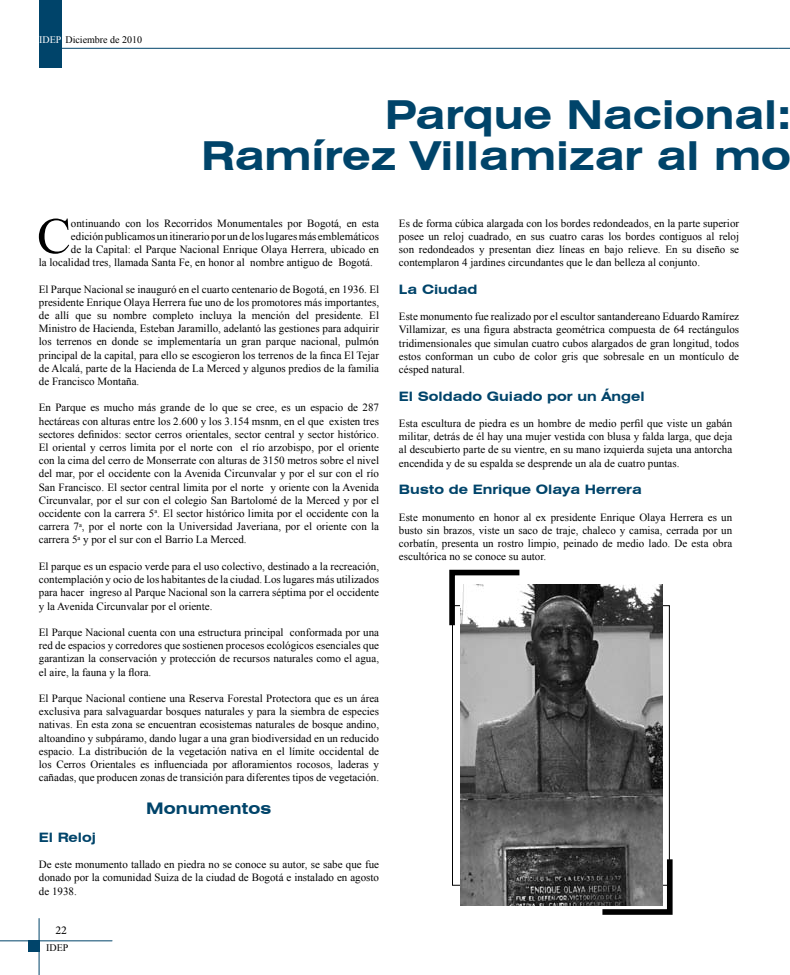
<style>
.page{position:relative;width:790px;height:975px;background:#fff}
.page>*{position:absolute;margin:0;border:0;box-sizing:border-box;transform-origin:0 0}
.t1{font:50.9px "Times New Roman";color:#000}
.t2{font:700 expanded 40px/41px "Swiss 721 BT";color:#00446a;text-align:right}
.t3{font:700 expanded 16px "Swiss 721 BT";color:#00446a}
.t4{font:700 expanded 13px "Swiss 721 BT";color:#00446a}
.t5{font:12px "Minion Pro";color:#000}
.t6{font:11px/13.2px "Times New Roman";color:#000;text-align:justify}
.t7{font:10px "Times New Roman";color:#000}
.s1{color:#fff}
</style>
<div class="page">
<div style="left:28px;top:940px;width:11px;height:12px;background:#00446a"></div>
<hr style="left:0;top:940px;width:112px;height:1px;background:#00446a">
<hr style="left:39px;top:918px;width:1px;height:57px;background:#00446a">
<div style="left:39px;top:0;width:23px;height:68px;background:#00446a"></div>
<hr style="left:56px;top:48px;width:723px;height:1px;background:#00446a">
<img style="left:460px;top:584px;width:203px;height:322px">
<svg style="left:449px;top:569px;width:76px;height:62px"></svg>
<svg style="left:597px;top:853px;width:76px;height:62px;background:#5a5a5a"></svg>
<p class="t7" style="left:39px;top:35px;width:104px"><span class="s1">IDEP</span> Diciembre de 2010</p>
<h2 class="t2" style="left:201px;top:94px;width:592px">Parque Nacional:<br>Ramírez Villamizar al mo</h2>
<h1 class="t1" style="left:37px;top:208px;width:35px">C</h1>
<p class="t6" style="left:71px;top:216px;width:310px">ontinuando con los Recorridos Monumentales por Bogotá, en esta</p>
<p class="t6" style="left:71px;top:229px;width:310px">edición publicamos un itinerario por un de los lugares más emblemáticos</p>
<p class="t6" style="left:71px;top:243px;width:310px">de la Capital: el Parque Nacional Enrique Olaya Herrera, ubicado en</p>
<p class="t6" style="left:39px;top:256px;width:335px">la localidad tres, llamada Santa Fe, en honor al nombre antiguo de Bogotá.</p>
<p class="t6" style="left:39px;top:282px;width:342px">El Parque Nacional se inauguró en el cuarto centenario de Bogotá, en 1936. El presidente Enrique Olaya Herrera fue uno de los promotores más importantes, de allí que su nombre completo incluya la mención del presidente. El Ministro de Hacienda, Esteban Jaramillo, adelantó las gestiones para adquirir los terrenos en donde se implementaría un gran parque nacional, pulmón principal de la capital, para ello se escogieron los terrenos de la finca El Tejar de Alcalá, parte de la Hacienda de La Merced y algunos predios de la familia de Francisco Montaña.</p>
<p class="t6" style="left:39px;top:401px;width:342px">En Parque es mucho más grande de lo que se cree, es un espacio de 287 hectáreas con alturas entre los 2.600 y los 3.154 msnm, en el que existen tres sectores definidos: sector cerros orientales, sector central y sector histórico.<br>El oriental y cerros limita por el norte con el río arzobispo, por el oriente con la cima del cerro de Monserrate con alturas de 3150 metros sobre el nivel del mar, por el occidente con la Avenida Circunvalar y por el sur con el río San Francisco. El sector central limita por el norte y oriente con la Avenida Circunvalar, por el sur con el colegio San Bartolomé de la Merced y por el occidente con la carrera 5<sup>a</sup>. El sector histórico limita por el occidente con la carrera 7<sup>a</sup>, por el norte con la Universidad Javeriana, por el oriente con la carrera 5<sup>a</sup> y por el sur con el Barrio La Merced.</p>
<p class="t6" style="left:39px;top:559px;width:342px">El parque es un espacio verde para el uso colectivo, destinado a la recreación, contemplación y ocio de los habitantes de la ciudad. Los lugares más utilizados para hacer ingreso al Parque Nacional son la carrera séptima por el occidente y la Avenida Circunvalar por el oriente.</p>
<p class="t6" style="left:39px;top:625px;width:342px">El Parque Nacional cuenta con una estructura principal conformada por una red de espacios y corredores que sostienen procesos ecológicos esenciales que garantizan la conservación y protección de recursos naturales como el agua, el aire, la fauna y la flora.</p>
<p class="t6" style="left:39px;top:691px;width:342px">El Parque Nacional contiene una Reserva Forestal Protectora que es un área exclusiva para salvaguardar bosques naturales y para la siembra de especies nativas. En esta zona se encuentran ecosistemas naturales de bosque andino, altoandino y subpáramo, dando lugar a una gran biodiversidad en un reducido espacio. La distribución de la vegetación nativa en el límite occidental de los Cerros Orientales es influenciada por afloramientos rocosos, laderas y cañadas, que producen zonas de transición para diferentes tipos de vegetación.</p>
<h3 class="t3" style="left:146px;top:799px;width:127px">Monumentos</h3>
<p class="t4" style="left:39px;top:829px;width:59px">El Reloj</p>
<p class="t6" style="left:39px;top:858px;width:342px">De este monumento tallado en piedra no se conoce su autor, se sabe que fue donado por la comunidad Suiza de la ciudad de Bogotá e instalado en agosto de 1938.</p>
<p class="t5" style="left:56px;top:922px;width:13px">22</p>
<p class="t7" style="left:46px;top:942px;width:24px">IDEP</p>
<p class="t6" style="left:399px;top:216px;width:342px">Es de forma cúbica alargada con los bordes redondeados, en la parte superior posee un reloj cuadrado, en sus cuatro caras los bordes contiguos al reloj son redondeados y presentan diez líneas en bajo relieve. En su diseño se contemplaron 4 jardines circundantes que le dan belleza al conjunto.</p>
<p class="t4" style="left:399px;top:281px;width:80px">La Ciudad</p>
<p class="t6" style="left:399px;top:310px;width:342px">Este monumento fue realizado por el escultor santandereano Eduardo Ramírez Villamizar, es una figura abstracta geométrica compuesta de 64 rectángulos tridimensionales que simulan cuatro cubos alargados de gran longitud, todos estos conforman un cubo de color gris que sobresale en un montículo de césped natural.</p>
<p class="t4" style="left:399px;top:388px;width:247px">El Soldado Guiado por un Ángel</p>
<p class="t6" style="left:399px;top:417px;width:335px">Esta escultura de piedra es un hombre de medio perfil que viste un gabán militar, detrás de él hay una mujer vestida con blusa y falda larga, que deja al descubierto parte de su vientre, en su mano izquierda sujeta una antorcha encendida y de su espalda se desprende un ala de cuatro puntas.</p>
<p class="t4" style="left:399px;top:482px;width:244px">Busto de Enrique Olaya Herrera</p>
<p class="t6" style="left:399px;top:510px;width:335px">Este monumento en honor al ex presidente Enrique Olaya Herrera es un busto sin brazos, viste un saco de traje, chaleco y camisa, cerrada por un corbatín, presenta un rostro limpio, peinado de medio lado. De esta obra escultórica no se conoce su autor.</p>
</div>
